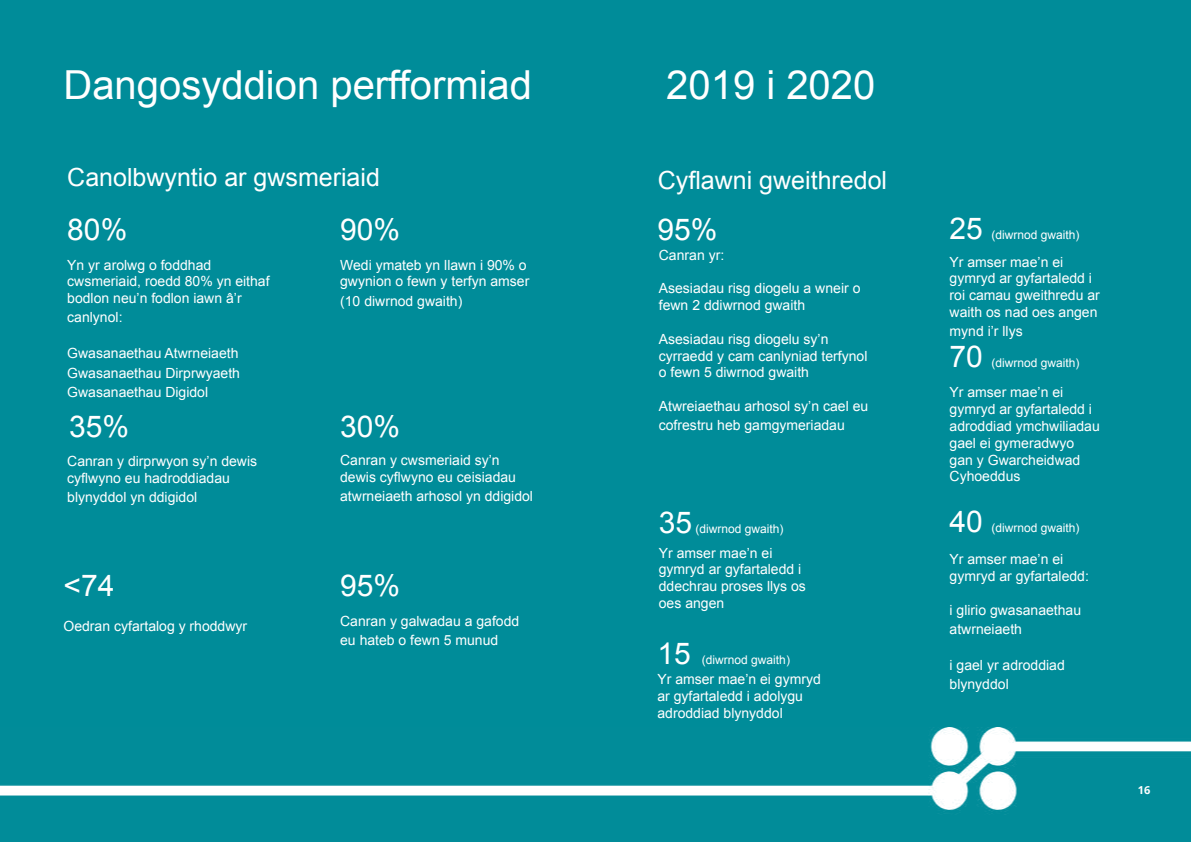
<style>
.page{position:relative;width:1191px;height:842px;background:#008c99}
.page>*{position:absolute;margin:0;border:0;box-sizing:border-box;transform-origin:0 0}
.t1{font:40px "Arial";color:#fff}
.t2{font:30px "Arial";color:#fff}
.t3{font:25px "Arial";color:#fff}
.t4{font:14px/16.8px "Arial";color:#fff}
.t5{font:12px "Arial";color:#fff}
.t6{font:700 11px "Open Sans";color:#fff}
</style>
<div class="page">
<img style="left:0;top:727px;width:1191px;height:88px">
<h1 class="t1" style="left:63px;top:59px;width:470px">Dangosyddion perfformiad</h1>
<h1 class="t1" style="left:666px;top:59px;width:211px">2019 i 2020</h1>
<h3 class="t3" style="left:67px;top:161px;width:314px">Canolbwyntio ar gwsmeriaid</h3>
<h2 class="t2" style="left:67px;top:209px;width:62px">80%</h2>
<p class="t4" style="left:67px;top:256px;width:204px">Yn yr arolwg o foddhad cwsmeriaid, roedd 80% yn eithaf bodlon neu’n fodlon iawn â’r</p>
<p class="t4" style="left:67px;top:309px;width:57px">canlynol:</p>
<p class="t4" style="left:67px;top:344px;width:174px;line-height:19.2px;text-align:justify">Gwasanaethau Atwrneiaeth Gwasanaethau Dirprwyaeth Gwasanaethau Digidol</p>
<h2 class="t2" style="left:340px;top:209px;width:62px">90%</h2>
<p class="t4" style="left:340px;top:256px;width:191px">Wedi ymateb yn llawn i 90% o gwynion o fewn y terfyn amser</p>
<p class="t4" style="left:340px;top:292px;width:124px">(10 diwrnod gwaith)</p>
<h2 class="t2" style="left:69px;top:407px;width:62px">35%</h2>
<p class="t4" style="left:67px;top:453px;width:191px">Canran y dirprwyon sy’n dewis cyflwyno eu hadroddiadau</p>
<p class="t4" style="left:67px;top:489px;width:131px">blynyddol yn ddigidol</p>
<h2 class="t2" style="left:63px;top:566px;width:52px">&lt;74</h2>
<p class="t4" style="left:63px;top:617px;width:185px">Oedran cyfartalog y rhoddwyr</p>
<h2 class="t2" style="left:340px;top:407px;width:62px">30%</h2>
<p class="t4" style="left:340px;top:452px;width:177px">Canran y cwsmeriaid sy’n dewis cyflwyno eu ceisiadau</p>
<p class="t4" style="left:340px;top:488px;width:194px">atwrneiaeth arhosol yn ddigidol</p>
<h2 class="t2" style="left:340px;top:566px;width:62px">95%</h2>
<p class="t4" style="left:340px;top:611px;width:180px;line-height:19.2px">Canran y galwadau a gafodd eu hateb o fewn 5 munud</p>
<h3 class="t3" style="left:658px;top:164px;width:231px">Cyflawni gweithredol</h3>
<h2 class="t2" style="left:657px;top:209px;width:62px">95%</h2>
<h2 class="t2" style="left:949px;top:209px;width:35px">25</h2>
<p class="t5" style="left:991px;top:227px;width:90px">(diwrnod gwaith)</p>
<p class="t4" style="left:659px;top:247px;width:67px">Canran yr:</p>
<p class="t4" style="left:659px;top:280px;width:203px">Asesiadau risg diogelu a wneir o fewn 2 ddiwrnod gwaith</p>
<p class="t4" style="left:659px;top:331px;width:210px">Asesiadau risg diogelu sy’n cyrraedd y cam canlyniad terfynol o fewn 5 diwrnod gwaith</p>
<p class="t4" style="left:659px;top:397px;width:211px;line-height:19.2px">Atwreiaethau arhosol sy’n cael eu cofrestru heb gamgymeriadau</p>
<h2 class="t2" style="left:659px;top:503px;width:35px">35</h2>
<p class="t5" style="left:695px;top:521px;width:90px">(diwrnod gwaith)</p>
<p class="t4" style="left:659px;top:544px;width:149px">Yr amser mae’n ei gymryd ar gyfartaledd i ddechrau proses llys os oes angen</p>
<h2 class="t2" style="left:657px;top:633px;width:35px">15</h2>
<p class="t5" style="left:702px;top:651px;width:90px">(diwrnod gwaith)</p>
<p class="t4" style="left:657px;top:671px;width:165px">Yr amser mae’n ei gymryd ar gyfartaledd i adolygu adroddiad blynyddol</p>
<p class="t4" style="left:949px;top:253px;width:152px">Yr amser mae’n ei gymryd ar gyfartaledd i roi camau gweithredu ar waith os nad oes angen</p>
<p class="t4" style="left:949px;top:323px;width:75px">mynd i’r llys</p>
<h2 class="t2" style="left:949px;top:337px;width:35px">70</h2>
<p class="t5" style="left:991px;top:355px;width:90px">(diwrnod gwaith)</p>
<p class="t4" style="left:949px;top:384px;width:152px">Yr amser mae’n ei gymryd ar gyfartaledd i adroddiad ymchwiliadau gael ei gymeradwyo gan y Gwarcheidwad<br>Cyhoeddus</p>
<h2 class="t2" style="left:949px;top:502px;width:35px">40</h2>
<p class="t5" style="left:991px;top:520px;width:90px">(diwrnod gwaith)</p>
<p class="t4" style="left:949px;top:551px;width:141px">Yr amser mae’n ei gymryd ar gyfartaledd:</p>
<p class="t4" style="left:949px;top:600px;width:133px;line-height:19.2px">i glirio gwasanaethau atwrneiaeth</p>
<p class="t4" style="left:949px;top:655px;width:117px;line-height:19.2px">i gael yr adroddiad blynyddol</p>
<p class="t6" style="left:1137px;top:782px;width:14px">16</p>
</div>
